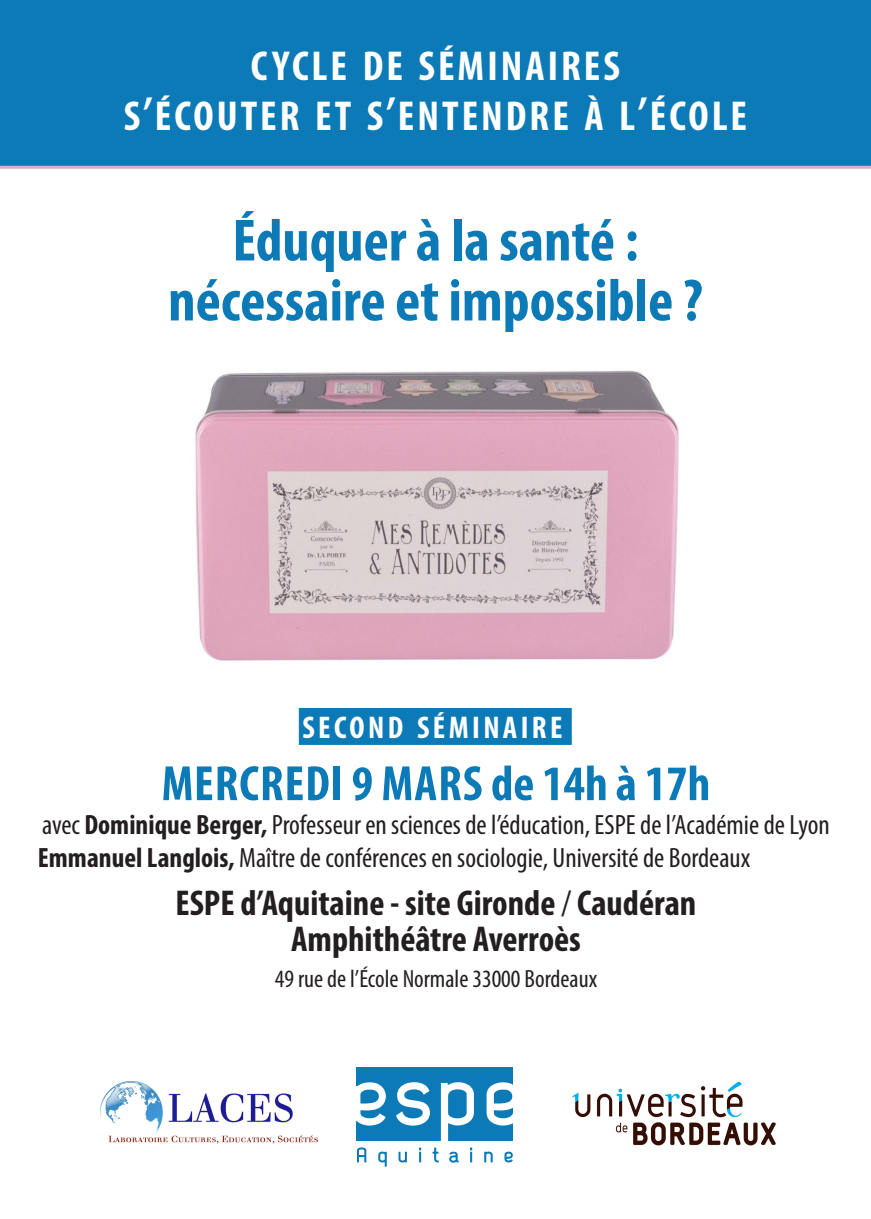
<style>
.page{position:relative;width:871px;height:1219px;background:#fff}
.page>*{position:absolute;margin:0;border:0;box-sizing:border-box;transform-origin:0 0}
.t1{font:700 condensed 60px "Myriad Pro";color:#0c7ab6}
.t2{font:700 condensed 50px "Myriad Pro";letter-spacing:.02em;color:#0c7ab6}
.t3{font:700 condensed 42px "Myriad Pro";letter-spacing:.07em;color:#fff}
.t4{font:700 condensed 36px "Myriad Pro";color:#231f20}
.t5{font:700 condensed 31.5px "Myriad Pro";letter-spacing:.105em;color:#fff}
.t6{font:condensed 28px "Myriad Pro";color:#231f20}
.t7{font:condensed 25px "Myriad Pro";color:#231f20}
.s1{font-size:48px}
.s2{font-weight:700}
.s3{font-weight:400}
</style>
<div class="page">
<div style="left:0;top:0;width:870px;height:169px;background:#0c7ab6"></div>
<img style="left:195px;top:370px;width:484px;height:291px">
<img style="left:572px;top:1081px;width:204px;height:65px">
<div style="left:356px;top:1067px;width:156px;height:73px;background:#0c7ab6"></div>
<svg style="left:356px;top:1082px;width:30px;height:43px"></svg>
<svg style="left:396px;top:1082px;width:34px;height:44px"></svg>
<svg style="left:441px;top:1082px;width:33px;height:58px"></svg>
<svg style="left:486px;top:1082px;width:27px;height:43px"></svg>
<svg style="left:357px;top:1147px;width:9px;height:16px"></svg>
<svg style="left:378px;top:1151px;width:9px;height:16px"></svg>
<svg style="left:398px;top:1151px;width:9px;height:12px"></svg>
<svg style="left:419px;top:1148px;width:2px;height:14px"></svg>
<svg style="left:432px;top:1147px;width:7px;height:16px"></svg>
<svg style="left:449px;top:1152px;width:9px;height:11px"></svg>
<svg style="left:470px;top:1148px;width:2px;height:14px"></svg>
<svg style="left:484px;top:1151px;width:9px;height:12px"></svg>
<svg style="left:504px;top:1151px;width:9px;height:12px"></svg>
<div style="left:350px;top:1087px;width:9px;height:34px;background:#fff"></div>
<div style="left:512px;top:1085px;width:8px;height:38px;background:#fff"></div>
<div style="left:299px;top:708px;width:272px;height:37px;background:#0c7ab6;border:1px solid #0c7ab6"></div>
<img style="left:100px;top:1082px;width:217px;height:61px">
<p class="t3" style="left:251px;top:39px;width:370px">CYCLE DE SÉMINAIRES</p>
<p class="t3" style="left:124px;top:89px;width:624px">S<span class="s1">’</span>ÉCOUTER ET S<span class="s1">’</span>ENTENDRE À L<span class="s1">’</span>ÉCOLE</p>
<p class="t1" style="left:232px;top:203px;width:407px">Éduquer à la santé :</p>
<p class="t1" style="left:168px;top:263px;width:536px">nécessaire et impossible ?</p>
<p class="t5" style="left:302px;top:708px;width:261px">SECOND SÉMINAIRE</p>
<p class="t2" style="left:161px;top:752px;width:550px">MERCREDI 9 MARS de 14h à 17h</p>
<p class="t6" style="left:42px;top:808px;width:789px">avec <span class="s2">Dominique Berger,</span> Professeur en sciences de l’éducation, ESPE de l’Académie de Lyon</p>
<p class="t6" style="left:38px;top:841px;width:713px"><span class="s2">Emmanuel Langlois,</span> Maître de conférences en sociologie, Université de Bordeaux</p>
<p class="t4" style="left:175px;top:881px;width:522px">ESPE d’Aquitaine - site Gironde <span class="s3">/</span> Caudéran</p>
<p class="t4" style="left:291px;top:917px;width:291px">Amphithéâtre Averroès</p>
<p class="t7" style="left:275px;top:964px;width:324px">49 rue de l’École Normale 33000 Bordeaux</p>
</div>
